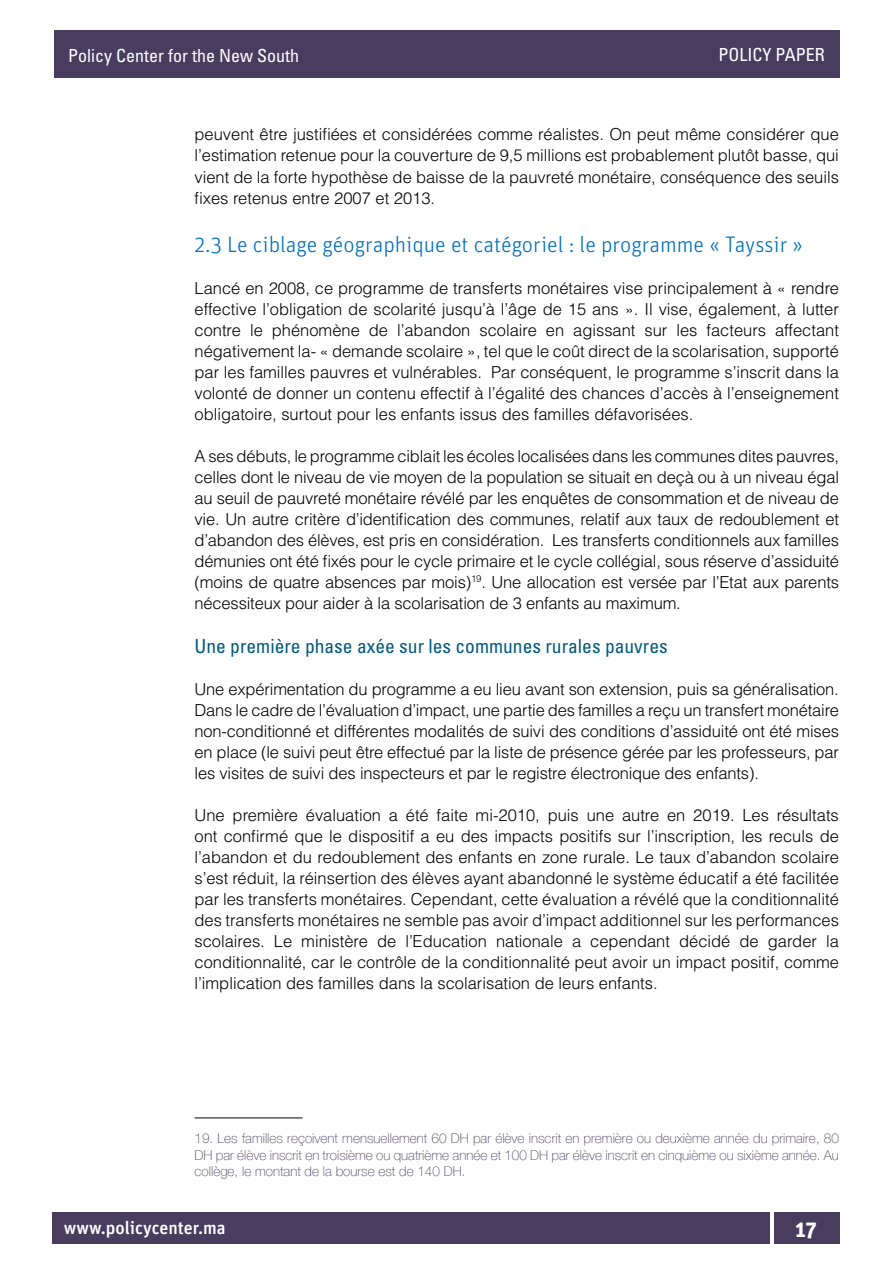
<style>
.page{position:relative;width:893px;height:1263px;background:#fff}
.page>*{position:absolute;margin:0;border:0;box-sizing:border-box;transform-origin:0 0}
.t1{font:300 22.5px "Unit Pro";color:#0070bd}
.t2{font:700 22.5px "Unit Pro";color:#fff}
.t3{font:condensed 19.5px "Univers LT Std";color:#005a7c}
.t4{font:condensed 18px "Univers LT Std";color:#fff}
.t5{font:500 18px "Unit Pro";color:#fff}
.t6{font:300 16.5px/21px "Helvetica LT Std";color:#000;text-align:justify}
.t7{font:100 13.5px/16.2px "Helvetica Neue LT Com";color:#483d5f;text-align:justify}
</style>
<div class="page">
<div style="left:52px;top:1212px;width:718px;height:31px;background:#483d5f"></div>
<div style="left:774px;top:1212px;width:65px;height:31px;background:#483d5f"></div>
<div style="left:54px;top:30px;width:785px;height:48px;background:#483d5f"></div>
<hr style="left:195px;top:1117px;width:108px;height:2px;background:#58585c">
<p class="t4" style="left:68px;top:44px;width:232px">Policy Center for the New South</p>
<p class="t4" style="left:719px;top:43px;width:108px">POLICY PAPER</p>
<p class="t6" style="left:195px;top:124px;width:646px">peuvent être justifiées et considérées comme réalistes. On peut même considérer que l’estimation retenue pour la couverture de 9,5 millions est probablement plutôt basse, qui vient de la forte hypothèse de baisse de la pauvreté monétaire, conséquence des seuils fixes retenus entre 2007 et 2013.</p>
<h1 class="t1" style="left:195px;top:230px;width:610px">2.3 Le ciblage géographique et catégoriel : le programme « Tayssir »</h1>
<p class="t6" style="left:195px;top:277px;width:646px">Lancé en 2008, ce programme de transferts monétaires vise principalement à « rendre effective l’obligation de scolarité jusqu’à l’âge de 15 ans ». Il vise, également, à lutter contre le phénomène de l’abandon scolaire en agissant sur les facteurs affectant négativement la- « demande scolaire », tel que le coût direct de la scolarisation, supporté par les familles pauvres et vulnérables. Par conséquent, le programme s’inscrit dans la volonté de donner un contenu effectif à l’égalité des chances d’accès à l’enseignement obligatoire, surtout pour les enfants issus des familles défavorisées.</p>
<p class="t6" style="left:195px;top:445px;width:646px">A ses débuts, le programme ciblait les écoles localisées dans les communes dites pauvres, celles dont le niveau de vie moyen de la population se situait en deçà ou à un niveau égal au seuil de pauvreté monétaire révélé par les enquêtes de consommation et de niveau de vie. Un autre critère d’identification des communes, relatif aux taux de redoublement et d’abandon des élèves, est pris en considération. Les transferts conditionnels aux familles démunies ont été fixés pour le cycle primaire et le cycle collégial, sous réserve d’assiduité (moins de quatre absences par mois)<sup>19</sup>. Une allocation est versée par l’Etat aux parents nécessiteux pour aider à la scolarisation de 3 enfants au maximum.</p>
<p class="t3" style="left:195px;top:634px;width:475px">Une première phase axée sur les communes rurales pauvres</p>
<p class="t6" style="left:195px;top:678px;width:646px">Une expérimentation du programme a eu lieu avant son extension, puis sa généralisation.<br>Dans le cadre de l’évaluation d’impact, une partie des familles a reçu un transfert monétaire non-conditionné et différentes modalités de suivi des conditions d’assiduité ont été mises en place (le suivi peut être effectué par la liste de présence gérée par les professeurs, par les visites de suivi des inspecteurs et par le registre électronique des enfants).</p>
<p class="t6" style="left:195px;top:804px;width:646px">Une première évaluation a été faite mi-2010, puis une autre en 2019. Les résultats ont confirmé que le dispositif a eu des impacts positifs sur l’inscription, les reculs de l’abandon et du redoublement des enfants en zone rurale. Le taux d’abandon scolaire s’est réduit, la réinsertion des élèves ayant abandonné le système éducatif a été facilitée par les transferts monétaires. Cependant, cette évaluation a révélé que la conditionnalité des transferts monétaires ne semble pas avoir d’impact additionnel sur les performances scolaires. Le ministère de l’Education nationale a cependant décidé de garder la conditionnalité, car le contrôle de la conditionnalité peut avoir un impact positif, comme l’implication des familles dans la scolarisation de leurs enfants.</p>
<p class="t7" style="left:195px;top:1130px;width:646px">19. Les familles reçoivent mensuellement 60 DH par élève inscrit en première ou deuxième année du primaire, 80<br>DH par élève inscrit en troisième ou quatrième année et 100 DH par élève inscrit en cinquième ou sixième année. Au collège, le montant de la bourse est de 140 DH.</p>
<p class="t5" style="left:64px;top:1216px;width:164px">www.policycenter.ma</p>
<h1 class="t2" style="left:795px;top:1214px;width:23px">17</h1>
</div>
